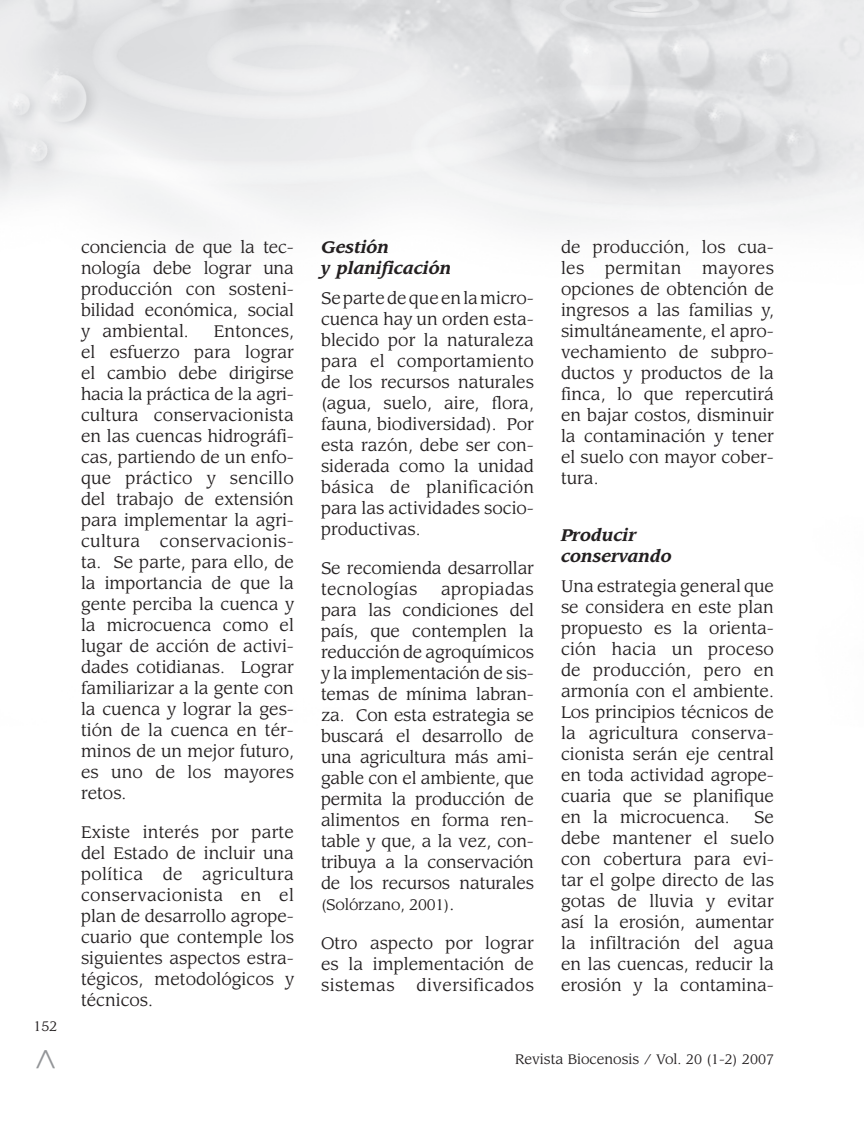
<style>
.page{position:relative;width:864px;height:1134px;background:#fff}
.page>*{position:absolute;margin:0;border:0;box-sizing:border-box;transform-origin:0 0}
.t1{font:36px "Leawood Std";color:#939598}
.t2{font:16.5px/21px "Leawood Std";color:#231f20;text-align:justify}
.t3{font:italic 700 16.5px/21px "Leawood Std";color:#231f20}
.t4{font:16.5px "Leawood Std";letter-spacing:.025em;color:#231f20}
.t5{font:15px "Leawood Std";letter-spacing:-.01em;color:#231f20}
.t6{font:13.5px "Leawood Std";color:#231f20}
.s1{font-size:16.5px}
</style>
<div class="page">
<p class="t6" style="left:34px;top:1019px;width:25px">152</p>
<h1 class="t1" style="left:21px;top:1070px;width:23px;rotate:-90deg">&gt;</h1>
<p class="t2" style="left:81px;top:237px;width:215px">conciencia de que la tec&shy;nología debe lograr una producción con sosteni&shy;bilidad económica, social y ambiental.</p>
<p class="t2" style="left:81px;top:321px;width:215px;text-indent:133px">Entonces, el esfuerzo para lograr el cambio debe dirigirse hacia la práctica de la agri&shy;cultura conservacionista en las cuencas hidrográfi&shy;cas, partiendo de un enfo&shy;que práctico y sencillo del trabajo de extensión para implementar la agri&shy;cultura conservacionis&shy;ta. Se parte, para ello, de la importancia de que la gente perciba la cuenca y la microcuenca como el lugar de acción de activi&shy;dades cotidianas. Lograr familiarizar a la gente con la cuenca y lograr la ges&shy;tión de la cuenca en tér&shy;minos de un mejor futuro, es uno de los mayores retos.</p>
<p class="t2" style="left:81px;top:822px;width:215px">Existe interés por parte del Estado de incluir una política de agricultura conservacionista en el plan de desarrollo agrope&shy;cuario que contemple los siguientes aspectos estra&shy;tégicos, metodológicos y técnicos.</p>
<p class="t3" style="left:321px;top:237px;width:132px">Gestión<br>y planificación</p>
<p class="t2" style="left:321px;top:288px;width:215px">Se parte de que en la micro&shy;cuenca hay un orden esta&shy;blecido por la naturaleza para el comportamiento de los recursos naturales (agua, suelo, aire, flora, fauna, biodiversidad). Por esta razón, debe ser con&shy;siderada como la unidad básica de planificación para las actividades socio&shy;productivas.</p>
<p class="t2" style="left:321px;top:558px;width:215px">Se recomienda desarrollar tecnologías</p>
<p class="t2" style="left:321px;top:579px;width:215px;text-indent:120px">apropiadas para las condiciones del país, que contemplen la reducción de agroquímicos y la implementación de sis&shy;temas de mínima labran&shy;za. Con esta estrategia se buscará el desarrollo de una agricultura más ami&shy;gable con el ambiente, que permita la producción de alimentos en forma ren&shy;table y que, a la vez, con&shy;tribuya a la conservación de los recursos naturales</p>
<p class="t5" style="left:321px;top:896px;width:135px">(Solórzano, 2001)<span class="s1">.</span></p>
<p class="t2" style="left:321px;top:933px;width:215px">Otro aspecto por lograr es la implementación de sistemas</p>
<p class="t4" style="left:417px;top:976px;width:119px">diversificados</p>
<p class="t2" style="left:561px;top:237px;width:215px">de producción, los cua&shy;les</p>
<p class="t4" style="left:605px;top:259px;width:78px">permitan</p>
<p class="t2" style="left:561px;top:258px;width:215px;text-indent:141px">mayores opciones de obtención de ingresos a las familias y, simultáneamente, el apro&shy;vechamiento de subpro&shy;ductos y productos de la finca, lo que repercutirá en bajar costos, disminuir la contaminación y tener el suelo con mayor cober&shy;tura.</p>
<p class="t3" style="left:561px;top:525px;width:112px">Producir conservando</p>
<p class="t2" style="left:561px;top:576px;width:215px">Una estrategia general que se considera en este plan propuesto es la orienta&shy;ción hacia un proceso de producción, pero en armonía con el ambiente.<br>Los principios técnicos de la agricultura conserva&shy;cionista serán eje central en toda actividad agrope&shy;cuaria que se planifique en la microcuenca.</p>
<p class="t2" style="left:561px;top:807px;width:215px;text-indent:193px">Se debe mantener el suelo con cobertura para evi&shy;tar el golpe directo de las gotas de lluvia y evitar así la erosión, aumentar la infiltración del agua en las cuencas, reducir la erosión y la contamina-</p>
<p class="t6" style="left:515px;top:1051px;width:260px">Revista Biocenosis / Vol. 20 (1-2) 2007</p>
</div>
